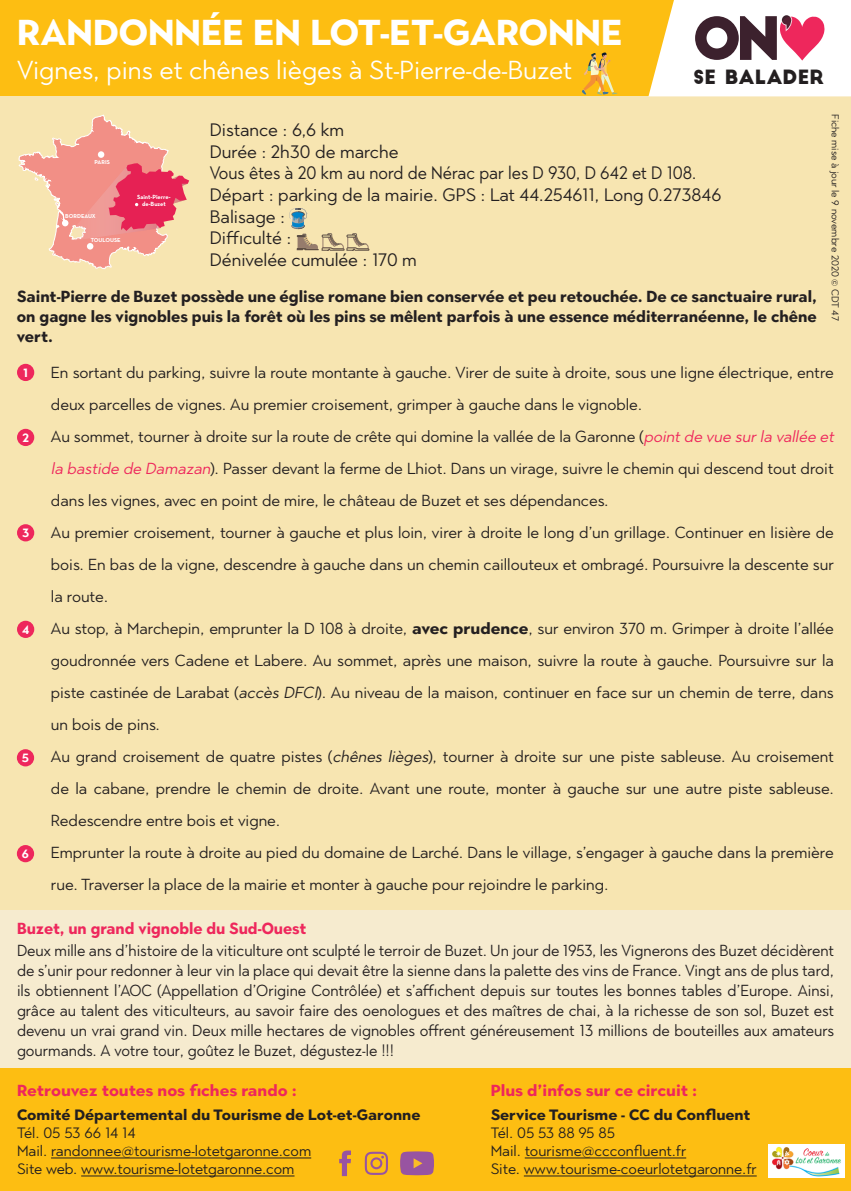
<style>
.page{position:relative;width:851px;height:1191px;background:#fff}
.page>*{position:absolute;margin:0;border:0;box-sizing:border-box;transform-origin:0 0}
.t1{font:700 36px "Town 80 Text";color:#fff}
.t2{font:26px "Town 80 Text";color:#fff}
.t3{font:19.2px "Big John";color:#231f20}
.t4{font:18px "Town 80 Text";color:#231f20}
.t5{font:18px "Town 80 Text";color:#231f20;scale:.94 1}
.t6{font:16px/32px "Town 80 Text";color:#231f20}
.t7{font:16px/20px "Town 80 Text";color:#231f20;text-align:justify;scale:.96 1}
.t8{font:700 16px/20px "Town 80 Text";color:#231f20;text-align:justify;scale:.96 1}
.t9{font:700 16px "Town 80 Text";color:#ee275c}
.t10{font:700 16px "Town 80 Text";color:#ee275c;scale:.94 1}
.t11{font:15px "Town 80 Text";color:#231f20}
.t12{font:700 15px "Town 80 Text";color:#231f20}
.t13{font:700 12px "Town 80 Text";color:#fff}
.t14{font:10px "Town 80 Text";color:#231f20}
.t15{font:700 6.2px/7.4px "Neutra Text";color:#fff;text-align:center}
.t16{font:700 5.8px "Neutra Text";color:#fff}
.s1{font-style:italic;color:#ee275c}
.s2{font-weight:700}
.s3{font-style:italic}
</style>
<div class="page">
<div style="left:0;top:0;width:850px;height:96px;background:#fdbe12"></div>
<div style="left:0;top:1063px;width:850px;height:127px;background:#fdbe12"></div>
<div style="left:0;top:96px;width:850px;height:814px;background:#f7e5b1"></div>
<svg style="left:648px;top:0;width:202px;height:96px;background:#e5d1ca"></svg>
<svg style="left:582px;top:53px;width:35px;height:42px"></svg>
<svg style="left:18px;top:114px;width:171px;height:155px"></svg>
<div style="left:0;top:910px;width:850px;height:158px;background:#f6ebcf"></div>
<hr style="left:51px;top:1157px;width:260px;height:1px;background:#231f20">
<hr style="left:81px;top:1175px;width:213px;height:1px;background:#231f20">
<svg style="left:400px;top:1151px;width:34px;height:24px"></svg>
<svg style="left:339px;top:1150px;width:12px;height:26px"></svg>
<svg style="left:365px;top:1151px;width:23px;height:23px"></svg>
<div style="left:17px;top:364px;width:17px;height:17px;background:#ee275c;border-radius:50%"></div>
<div style="left:17px;top:429px;width:17px;height:17px;background:#ee275c;border-radius:50%"></div>
<div style="left:17px;top:524px;width:17px;height:17px;background:#ee275c;border-radius:50%"></div>
<div style="left:17px;top:621px;width:17px;height:17px;background:#ee275c;border-radius:50%"></div>
<div style="left:17px;top:749px;width:17px;height:17px;background:#ee275c;border-radius:50%"></div>
<div style="left:17px;top:845px;width:17px;height:17px;background:#ee275c;border-radius:50%"></div>
<svg style="left:289px;top:208px;width:80px;height:42px"></svg>
<hr style="left:524px;top:1157px;width:162px;height:1px;background:#231f20">
<hr style="left:523px;top:1175px;width:233px;height:1px;background:#231f20">
<div style="left:768px;top:1144px;width:76px;height:34px;background:#fff"></div>
<img style="left:772px;top:1147px;width:69px;height:29px">
<p class="t1" style="left:17px;top:9px;width:607px">RANDONNÉE EN LOT-ET-GARONNE</p>
<p class="t2" style="left:17px;top:53px;width:556px">Vignes, pins et chênes lièges à St-Pierre-de-Buzet</p>
<p class="t3" style="left:693px;top:68px;width:132px">SE BALADER</p>
<p class="t14" style="left:841px;top:114px;width:208px;rotate:90deg">Fiche mise à jour le 9 novembre 2020 © CDT 47</p>
<p class="t4" style="left:210px;top:118px;width:136px">Distance : 6,6 km</p>
<p class="t4" style="left:210px;top:140px;width:190px">Durée : 2h30 de marche</p>
<p class="t5" style="left:210px;top:162px;width:519px">Vous êtes à 20 km au nord de Nérac par les D 930, D 642 et D 108.</p>
<p class="t4" style="left:210px;top:183px;width:513px">Départ : parking de la mairie. GPS : Lat 44.254611, Long 0.273846</p>
<p class="t4" style="left:210px;top:205px;width:77px">Balisage :</p>
<p class="t4" style="left:210px;top:226px;width:83px">Difficulté :</p>
<p class="t4" style="left:210px;top:248px;width:208px">Dénivelée cumulée : 170 m</p>
<p class="t8" style="left:17px;top:286px;width:834px">Saint-Pierre de Buzet possède une église romane bien conservée et peu retouchée. De ce sanctuaire rural, on gagne les vignobles puis la forêt où les pins se mêlent parfois à une essence méditerranéenne, le chêne vert.</p>
<p class="t6" style="left:51px;top:356px;width:784px">En sortant du parking, suivre la route montante à gauche. Virer de suite à droite, sous une ligne électrique, entre deux parcelles de vignes. Au premier croisement, grimper à gauche dans le vignoble.</p>
<p class="t6" style="left:51px;top:420px;width:787px">Au sommet, tourner à droite sur la route de crête qui domine la vallée de la Garonne (<span class="s1">pointde vue surla vallée et la bastide de Damazan</span>). Passer devant la ferme de Lhiot. Dans un virage, suivre le chemin qui descend tout droit dans les vignes, avec en point de mire, le château de Buzet et ses dépendances.</p>
<p class="t6" style="left:51px;top:516px;width:784px;text-align:justify">Au premier croisement, tourner à gauche et plus loin, virer à droite le long d’un grillage. Continuer en lisière de bois. En bas de la vigne, descendre à gauche dans un chemin caillouteux et ombragé. Poursuivre la descente sur la route.</p>
<p class="t6" style="left:51px;top:612px;width:784px;text-align:justify">Au stop, à Marchepin, emprunter la D 108 à droite, <span class="s2">avec prudence</span>, sur environ 370 m. Grimper à droite l’allée goudronnée vers Cadene et Labere. Au sommet, après une maison, suivre la route à gauche. Poursuivre sur la piste castinée de Larabat (<span class="s3">accès DFCI</span>). Au niveau de la maison, continuer en face sur un chemin de terre, dans un bois de pins.</p>
<p class="t6" style="left:51px;top:740px;width:784px">Au grand croisement de quatre pistes (<span class="s3">chênes lièges</span>), tourner à droite sur une piste sableuse. Au croisement de la cabane, prendre le chemin de droite. Avant une route, monter à gauche sur une autre piste sableuse.</p>
<p class="t6" style="left:51px;top:804px;width:231px">Redescendre entre bois et vigne.</p>
<p class="t6" style="left:51px;top:836px;width:784px">Emprunter la route à droite au pied du domaine de Larché. Dans le village, s’engager à gauche dans la première rue. Traverser la place de la mairie et monter à gauche pour rejoindre le parking.</p>
<p class="t10" style="left:17px;top:918px;width:309px">Buzet, un grand vignoble du Sud-Ouest</p>
<p class="t7" style="left:17px;top:940px;width:852px">Deux mille ans d’histoire de la viticulture ont sculpté le terroir de Buzet. Un jour de 1953, les Vignerons des Buzet décidèrent de s’unir pour redonner à leur vin la place qui devait être la sienne dans la palette des vins de France. Vingt ans de plus tard, ils obtiennent l’AOC (Appellation d’Origine Contrôlée) et s’affichent depuis sur toutes les bonnes tables d’Europe. Ainsi, grâce au talent des viticulteurs, au savoir faire des oenologues et des maîtres de chai, à la richesse de son sol, Buzet est devenu un vrai grand vin. Deux mille hectares de vignobles offrent généreusement 13 millions de bouteilles aux amateurs gourmands. A votre tour, goûtez le Buzet, dégustez-le !!!</p>
<p class="t9" style="left:17px;top:1080px;width:281px">Retrouvez toutes nos fiches rando :</p>
<p class="t12" style="left:17px;top:1105px;width:405px">Comité Départemental du Tourisme de Lot-et-Garonne</p>
<p class="t11" style="left:17px;top:1123px;width:120px">Tél. 05 53 66 14 14</p>
<p class="t11" style="left:17px;top:1141px;width:296px">Mail. randonnee@tourisme-lotetgaronne.com</p>
<p class="t11" style="left:17px;top:1159px;width:279px">Site web. www.tourisme-lotetgaronne.com</p>
<p class="t16" style="left:94px;top:158px;width:17px">PARIS</p>
<p class="t15" style="left:137px;top:193px;width:35px">Saint-Pierre&shy;de-Buzet</p>
<p class="t16" style="left:65px;top:213px;width:32px">BORDEAUX</p>
<p class="t16" style="left:91px;top:237px;width:32px">TOULOUSE</p>
<p class="t13" style="left:23px;top:365px;width:6px">1</p>
<p class="t13" style="left:22px;top:430px;width:8px">2</p>
<p class="t13" style="left:22px;top:525px;width:9px">3</p>
<p class="t13" style="left:22px;top:622px;width:9px">4</p>
<p class="t13" style="left:22px;top:750px;width:9px">5</p>
<p class="t13" style="left:22px;top:846px;width:9px">6</p>
<p class="t9" style="left:490px;top:1080px;width:208px">Plus d’infos sur ce circuit :</p>
<p class="t12" style="left:490px;top:1105px;width:261px">Service Tourisme - CC du Confluent</p>
<p class="t11" style="left:490px;top:1123px;width:126px">Tél. 05 53 88 95 85</p>
<p class="t11" style="left:490px;top:1141px;width:197px">Mail. tourisme@ccconfluent.fr</p>
<p class="t11" style="left:490px;top:1159px;width:267px">Site. www.tourisme-coeurlotetgaronne.fr</p>
</div>
